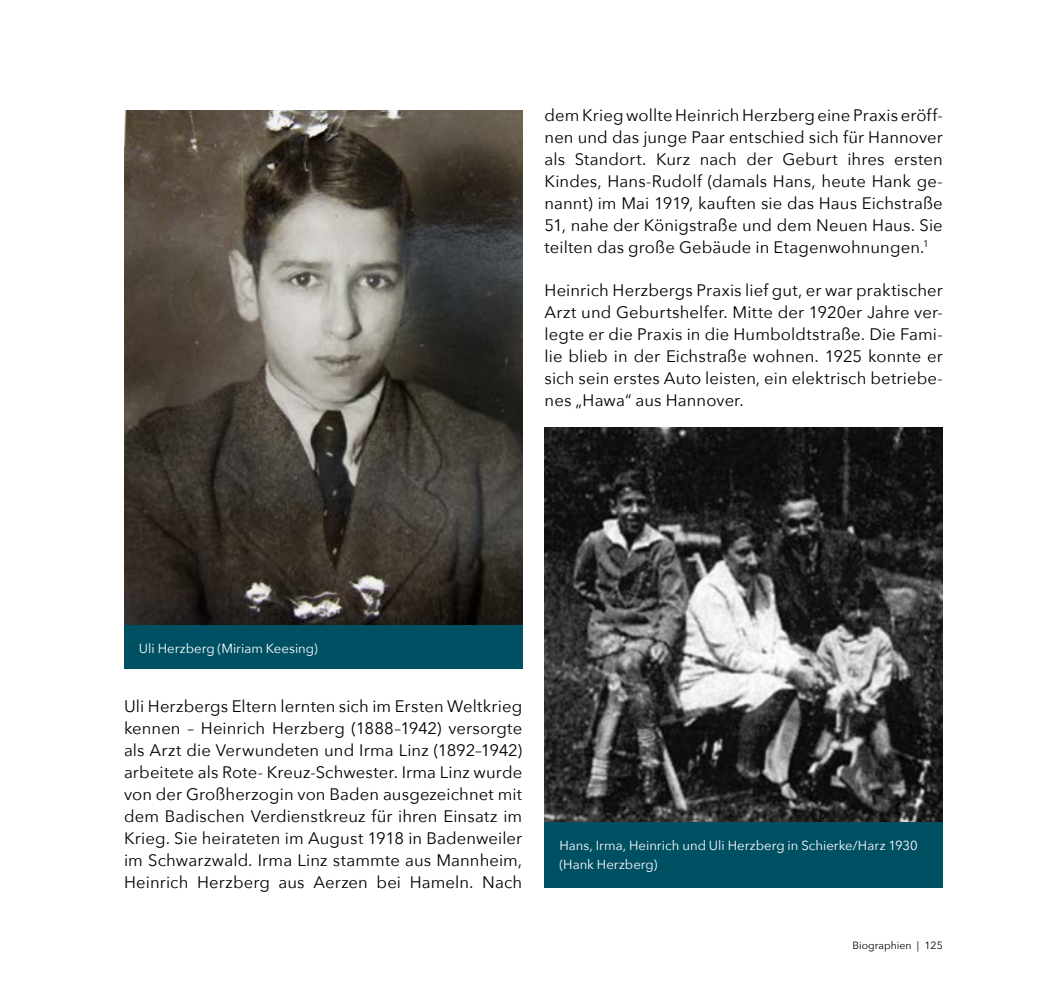
<style>
.page{position:relative;width:1042px;height:993px;background:#fff}
.page>*{position:absolute;margin:0;border:0;box-sizing:border-box;transform-origin:0 0}
.t1{font:16.62px/21.9px "Avenir Next";letter-spacing:.005em;color:#000;text-align:justify}
.t2{font:13.12px/19.2px "Avenir Next";color:#fff}
.t3{font:10.5px "Avenir Next";color:#000}
</style>
<div class="page">
<hr style="left:0;top:0;width:1px;height:992px;background:#005063">
<img style="left:124px;top:110px;width:398px;height:514px">
<div style="left:124px;top:624px;width:398px;height:44px;background:#005063"></div>
<div style="left:544px;top:821px;width:399px;height:66px;background:#005063"></div>
<img style="left:544px;top:427px;width:399px;height:394px">
<p class="t1" style="left:544px;top:104px;width:400px">dem Krieg wollte Heinrich Herzberg eine Praxis eröff&shy;nen und das junge Paar entschied sich für Hannover als Standort. Kurz nach der Geburt ihres ersten Kindes, Hans-Rudolf (damals Hans, heute Hank ge&shy;nannt) im Mai 1919, kauften sie das Haus Eichstraße 51, nahe der Königstraße und dem Neuen Haus. Sie teilten das große Gebäude in Etagenwohnungen.<sup>1</sup></p>
<p class="t1" style="left:544px;top:279px;width:400px">Heinrich Herzbergs Praxis lief gut, er war praktischer Arzt und Geburtshelfer. Mitte der 1920er Jahre ver&shy;legte er die Praxis in die Humboldtstraße. Die Fami&shy;lie blieb in der Eichstraße wohnen. 1925 konnte er sich sein erstes Auto leisten, ein elektrisch betriebe&shy;nes „Hawa“ aus Hannover.</p>
<p class="t2" style="left:139px;top:637px;width:180px">Uli Herzberg (Miriam Keesing)</p>
<p class="t1" style="left:124px;top:694px;width:400px">Uli Herzbergs Eltern lernten sich im Ersten Weltkrieg kennen – Heinrich Herzberg (1888–1942) versorgte als Arzt die Verwundeten und Irma Linz (1892–1942) arbeitete als Rote- Kreuz-Schwester. Irma Linz wurde von der Großherzogin von Baden ausgezeichnet mit dem Badischen Verdienstkreuz für ihren Einsatz im Krieg. Sie heirateten im August 1918 in Badenweiler im Schwarzwald. Irma Linz stammte aus Mannheim, Heinrich Herzberg aus Aerzen bei Hameln. Nach</p>
<p class="t2" style="left:559px;top:834px;width:360px">Hans, Irma, Heinrich und Uli Herzberg in Schierke/Harz 1930 (Hank Herzberg)</p>
<p class="t3" style="left:852px;top:935px;width:92px">Biographien | 125</p>
</div>
